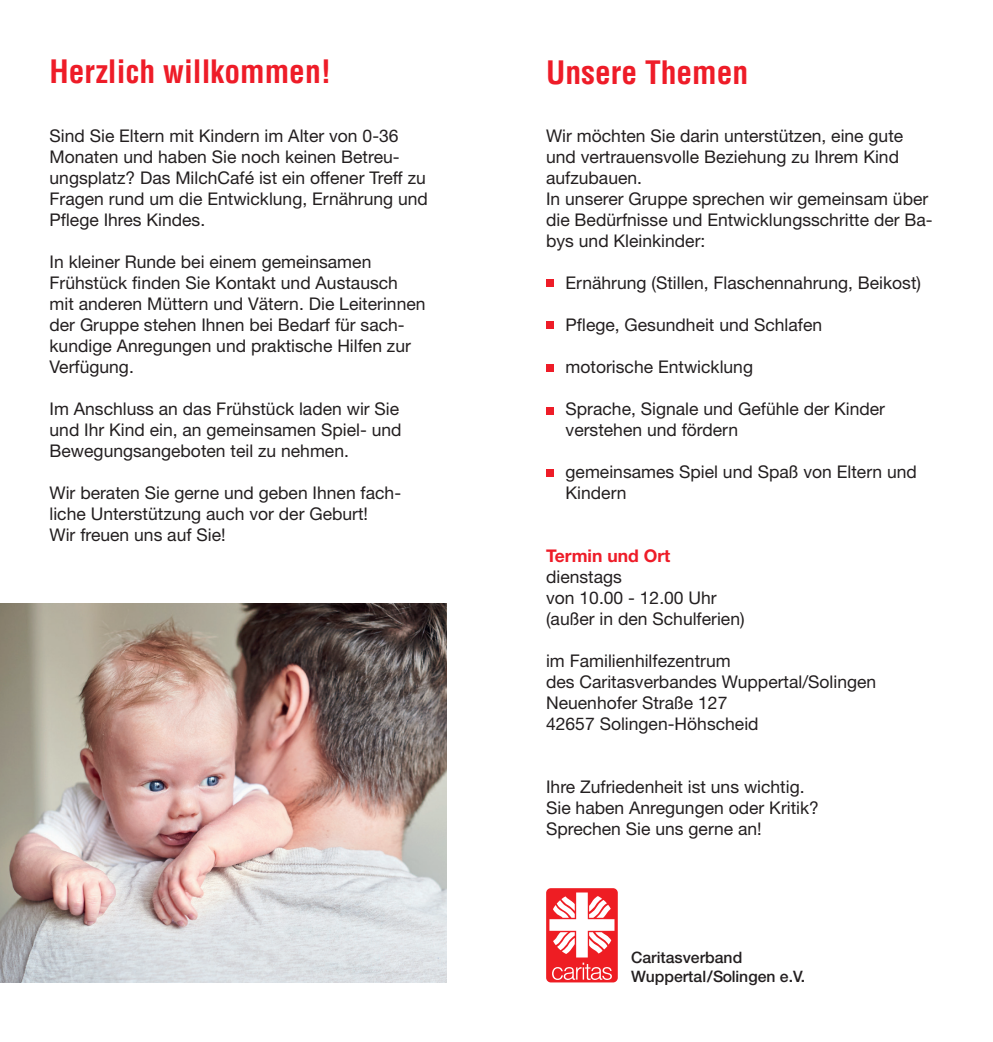
<style>
.page{position:relative;width:993px;height:1042px;background:#fff}
.page>*{position:absolute;margin:0;border:0;box-sizing:border-box;transform-origin:0 0}
.t1{font:700 condensed 31.5px "Helvetica";color:#ee1c28}
.t2{font:17.5px/21px "Helvetica Neue LT Pro";color:#231f20}
.t3{font:700 17.5px "Helvetica Neue LT Pro";color:#ee1c28}
.t4{font:500 15.75px/18.9px "Helvetica Neue";color:#231f20}
</style>
<div class="page">
<div style="left:546px;top:888px;width:71px;height:94px;background:#ee1d23;border-radius:5px"></div>
<svg style="left:549px;top:892px;width:65px;height:88px"></svg>
<div style="left:546px;top:279px;width:7px;height:7px;background:#ee1c28"></div>
<div style="left:546px;top:469px;width:7px;height:7px;background:#ee1c28"></div>
<div style="left:546px;top:365px;width:7px;height:7px;background:#ee1c28"></div>
<div style="left:546px;top:321px;width:7px;height:8px;background:#ee1c28"></div>
<div style="left:546px;top:407px;width:7px;height:7px;background:#ee1c28"></div>
<img style="left:0;top:603px;width:446px;height:379px">
<h1 class="t1" style="left:49px;top:52px;width:283px">Herzlich willkommen!</h1>
<p class="t2" style="left:49px;top:125px;width:380px">Sind Sie Eltern mit Kindern im Alter von 0-36<br>Monaten und haben Sie noch keinen Betreu&shy;ungsplatz? Das MilchCafé ist ein offener Treff zu Fragen rund um die Entwicklung, Ernährung und Pflege Ihres Kindes.</p>
<p class="t2" style="left:49px;top:251px;width:377px">In kleiner Runde bei einem gemeinsamen Frühstück finden Sie Kontakt und Austausch mit anderen Müttern und Vätern. Die Leiterinnen der Gruppe stehen Ihnen bei Bedarf für sach&shy;kundige Anregungen und praktische Hilfen zur Verfügung.</p>
<p class="t2" style="left:49px;top:398px;width:353px">Im Anschluss an das Frühstück laden wir Sie und Ihr Kind ein, an gemeinsamen Spiel- und<br>Bewegungsangeboten teil zu nehmen.</p>
<p class="t2" style="left:49px;top:482px;width:353px">Wir beraten Sie gerne und geben Ihnen fach&shy;liche Unterstützung auch vor der Geburt!<br>Wir freuen uns auf Sie!</p>
<h1 class="t1" style="left:546px;top:53px;width:204px">Unsere Themen</h1>
<p class="t2" style="left:546px;top:125px;width:388px">Wir möchten Sie darin unterstützen, eine gute und vertrauensvolle Beziehung zu Ihrem Kind aufzubauen.<br>In unserer Gruppe sprechen wir gemeinsam über die Bedürfnisse und Entwicklungsschritte der Ba&shy;bys und Kleinkinder:</p>
<p class="t2" style="left:565px;top:272px;width:357px">Ernährung (Stillen, Flaschennahrung, Beikost)</p>
<p class="t2" style="left:565px;top:314px;width:258px">Pflege, Gesundheit und Schlafen</p>
<p class="t2" style="left:565px;top:356px;width:189px">motorische Entwicklung</p>
<p class="t2" style="left:565px;top:398px;width:321px">Sprache, Signale und Gefühle der Kinder verstehen und fördern</p>
<p class="t2" style="left:565px;top:461px;width:353px">gemeinsames Spiel und Spaß von Eltern und<br>Kindern</p>
<p class="t3" style="left:546px;top:545px;width:126px">Termin und Ort</p>
<p class="t2" style="left:546px;top:566px;width:200px">dienstags<br>von 10.00 - 12.00 Uhr (außer in den Schulferien)</p>
<p class="t2" style="left:546px;top:650px;width:331px">im Familienhilfezentrum<br>des Caritasverbandes Wuppertal/Solingen<br>Neuenhofer Straße 127<br>42657 Solingen-Höhscheid</p>
<p class="t2" style="left:546px;top:776px;width:274px">Ihre Zufriedenheit ist uns wichtig.<br>Sie haben Anregungen oder Kritik?<br>Sprechen Sie uns gerne an!</p>
<p class="t4" style="left:631px;top:948px;width:175px">Caritasverband<br>Wuppertal/Solingen e.V.</p>
</div>
